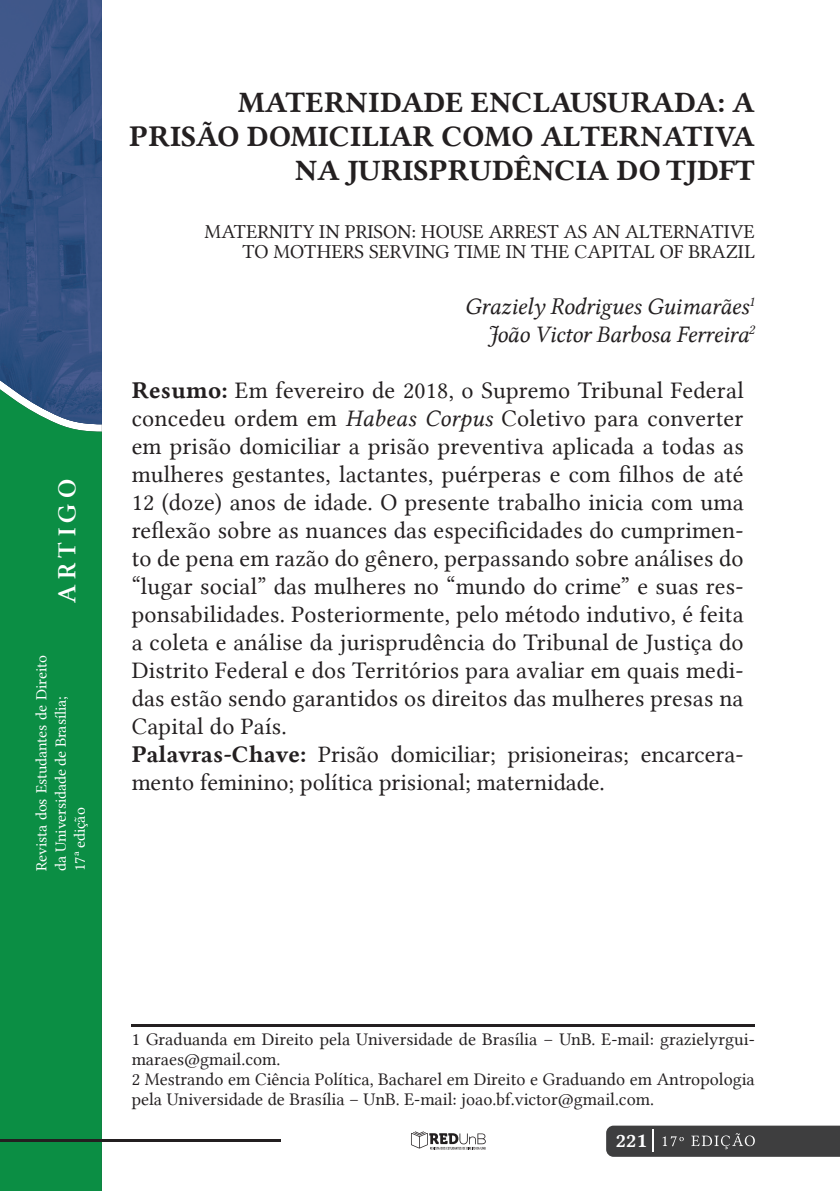
<style>
.page{position:relative;width:840px;height:1191px;background:#fff}
.page>*{position:absolute;margin:0;border:0;box-sizing:border-box;transform-origin:0 0}
.t1{font:30px/34px "Lin Libertine B";color:#231f20;text-align:right}
.t2{font:26.2px "Lin Libertine Z";letter-spacing:.2em;color:#fff}
.t3{font:24px/28px "Lin Libertine";letter-spacing:.01em;color:#231f20}
.t4{font:24px/28px "Lin Libertine I";letter-spacing:-.01em;color:#231f20;text-align:right}
.t5{font:20px/20px "Lin Libertine";color:#231f20;text-align:right}
.t6{font:20px "Lin Libertine B";color:#fff}
.t7{font:18px/20px "Lin Libertine";color:#231f20}
.t8{font:15.8px/19.2px "Lin Libertine";letter-spacing:-.01em;color:#fff}
.s1{font-family:"Lin Libertine B"}
.s2{font-family:"Lin Libertine I"}
</style>
<div class="page">
<img style="left:0;top:0;width:102px;height:369px">
<div style="left:0;top:369px;width:102px;height:822px;background:#0b8e44"></div>
<hr style="left:132px;top:1024px;width:622px;height:2px;background:#231f20">
<hr style="left:0;top:1139px;width:281px;height:2px;background:#231f20">
<svg style="left:411px;top:1131px;width:74px;height:18px"></svg>
<svg style="left:606px;top:1125px;width:233px;height:31px;background:#484849"></svg>
<hr style="left:651px;top:1129px;width:2px;height:22px;background:#fff">
<p class="t2" style="left:52px;top:603px;width:125px;rotate:-90deg">ARTIGO</p>
<p class="t8" style="left:32px;top:870px;width:217px;rotate:-90deg">Revista dos Estudantes de Direito da Universidade de Brasília;<br>17ª edição</p>
<p class="t1" style="left:129px;top:85px;width:626px">MATERNIDADE ENCLAUSURADA: A<br>PRISÃO DOMICILIAR COMO ALTERNATIVA<br>NA JURISPRUDÊNCIA DO TJDFT</p>
<p class="t5" style="left:204px;top:222px;width:551px">MATERNITY IN PRISON: HOUSE ARREST AS AN ALTERNATIVE<br>TO MOTHERS SERVING TIME IN THE CAPITAL OF BRAZIL</p>
<p class="t4" style="left:464px;top:292px;width:291px">Graziely Rodrigues Guimarães<sup>1<br></sup>João Victor Barbosa Ferreira<sup>2</sup></p>
<p class="t3" style="left:132px;top:376px;width:613px"><span class="s1">Resumo:</span> Em fevereiro de 2018, o Supremo Tribunal Federal concedeu ordem em <span class="s2">Habeas Corpus</span> Coletivo para converter em prisão domiciliar a prisão preventiva aplicada a todas as mulheres gestantes, lactantes, puérperas e com filhos de até 12 (doze) anos de idade. O presente trabalho inicia com uma reflexão sobre as nuances das especificidades do cumprimen&shy;to de pena em razão do gênero, perpassando sobre análises do “lugar social” das mulheres no “mundo do crime” e suas res&shy;ponsabilidades. Posteriormente, pelo método indutivo, é feita a coleta e análise da jurisprudência do Tribunal de Justiça do Distrito Federal e dos Territórios para avaliar em quais medi&shy;das estão sendo garantidos os direitos das mulheres presas na Capital do País.<br><span class="s1">Palavras-Chave:</span> Prisão domiciliar; prisioneiras; encarcera&shy;mento feminino; política prisional; maternidade.</p>
<p class="t7" style="left:132px;top:1029px;width:624px">1 Graduanda em Direito pela Universidade de Brasília – UnB. E-mail: grazielyrgui&shy;maraes@gmail.com.<br>2 Mestrando em Ciência Política, Bacharel em Direito e Graduando em Antropologia pela Universidade de Brasília – UnB. E-mail: joao.bf.victor@gmail.com.</p>
<p class="t6" style="left:615px;top:1126px;width:32px">221</p>
</div>
